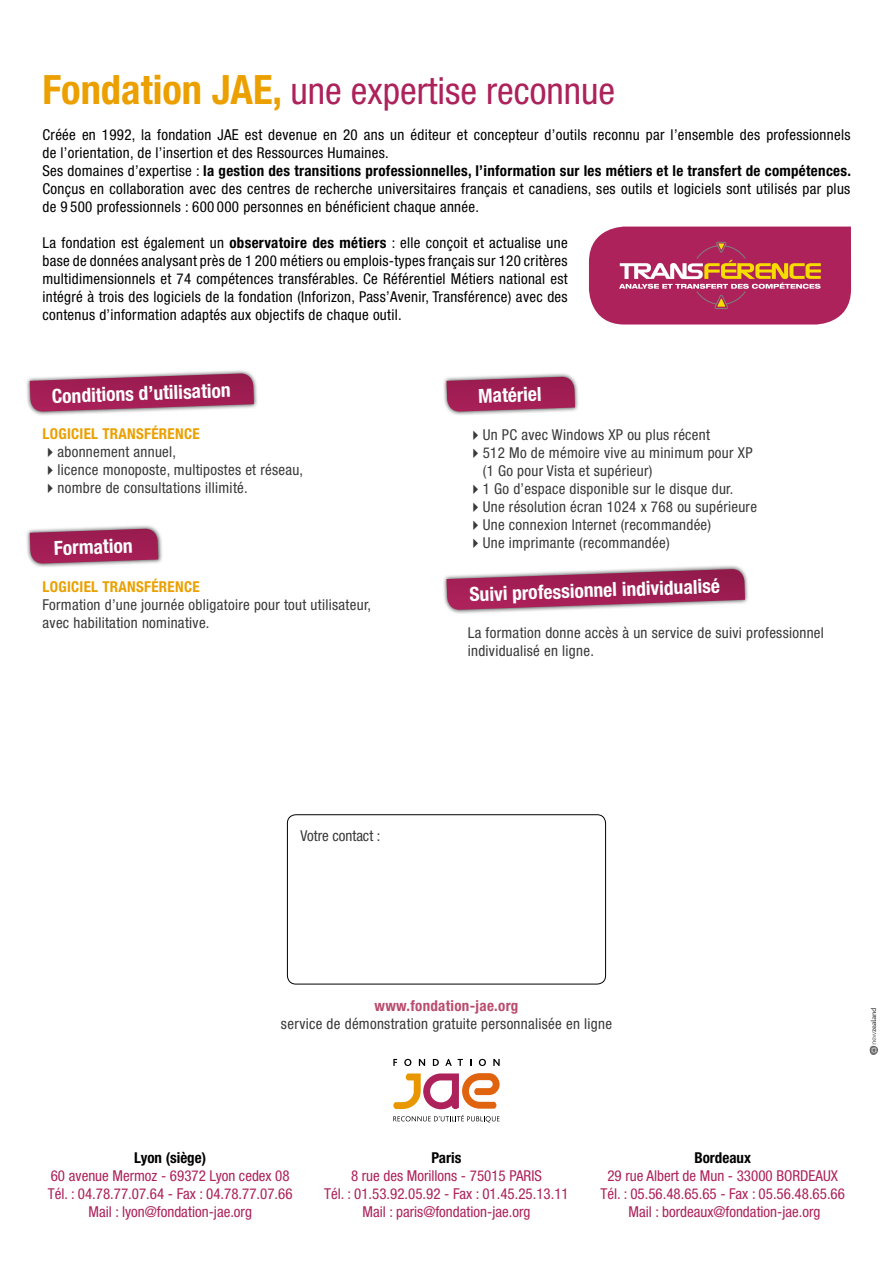
<style>
.page{position:relative;width:893px;height:1263px;background:#fff}
.page>*{position:absolute;margin:0;border:0;box-sizing:border-box;transform-origin:0 0}
.t1{font:condensed 37.5px "Helvetica Neue";color:#ad225b}
.t2{font:700 condensed 19.5px "Helvetica Neue";color:#fff}
.t3{font:condensed 15px/18px "Helvetica Neue";letter-spacing:.02em;color:#000}
.t4{font:condensed 15px/18px "Helvetica Neue";letter-spacing:.02em;color:#393939}
.t5{font:condensed 15px/18px "Helvetica Neue";color:#ad225b;text-align:center}
.t6{font:700 condensed 15px "Helvetica Neue";letter-spacing:.02em;color:#eba000}
.t7{font:700 condensed 15px "Helvetica Neue";color:#000}
.t8{font:700 condensed 15px "Helvetica Neue";letter-spacing:.02em;color:#ba4c6d}
.t9{font:condensed 15px "Helvetica Neue";color:#393939}
.s1{font-weight:700;font-size:40.5px;color:#eba000}
.s2{font-weight:700}
</style>
<div class="page">
<svg style="left:870px;top:1046px;width:8px;height:9px"></svg>
<svg style="left:871px;top:1008px;width:6px;height:45px"></svg>
<svg style="left:589px;top:227px;width:262px;height:97px;background:#b63c64"></svg>
<div style="left:25px;top:369px;width:233px;height:47px;background:#000;opacity:.75"></div>
<svg style="left:30px;top:373px;width:224px;height:39px;background:#ab446e"></svg>
<div style="left:442px;top:372px;width:137px;height:44px;background:#000;opacity:.75"></div>
<svg style="left:446px;top:377px;width:129px;height:35px;background:#a43361"></svg>
<div style="left:25px;top:524px;width:138px;height:44px;background:#000;opacity:.75"></div>
<svg style="left:30px;top:529px;width:128px;height:35px;background:#a33260"></svg>
<div style="left:442px;top:564px;width:308px;height:50px;background:#000;opacity:.75"></div>
<svg style="left:446px;top:569px;width:299px;height:41px;background:#ae4c74"></svg>
<div style="left:287px;top:814px;width:319px;height:170px;border:1px solid #000;border-radius:9px"></div>
<svg style="left:393px;top:1115px;width:107px;height:7px"></svg>
<svg style="left:393px;top:1059px;width:4px;height:7px"></svg>
<svg style="left:404px;top:1059px;width:7px;height:7px"></svg>
<svg style="left:419px;top:1059px;width:6px;height:7px"></svg>
<svg style="left:433px;top:1059px;width:6px;height:7px"></svg>
<svg style="left:445px;top:1059px;width:7px;height:7px"></svg>
<svg style="left:458px;top:1059px;width:5px;height:7px"></svg>
<svg style="left:479px;top:1059px;width:7px;height:7px"></svg>
<svg style="left:493px;top:1059px;width:7px;height:7px"></svg>
<svg style="left:393px;top:1073px;width:107px;height:36px"></svg>
<h1 class="t1" style="left:43px;top:69px;width:574px"><span class="s1">Fondation JAE,</span> une expertise reconnue</h1>
<p class="t3" style="left:43px;top:125px;width:810px">Créée en 1992, la fondation JAE est devenue en 20 ans un éditeur et concepteur d’outils reconnu par l’ensemble des professionnels de l’orientation, de l’insertion et des Ressources Humaines.<br>Ses domaines d’expertise : <span class="s2">la gestion des transitions professionnelles, l’information sur les métiers et le transfert de compétences.<br></span>Conçus en collaboration avec des centres de recherche universitaires français et canadiens, ses outils et logiciels sont utilisés par plus de 9 500 professionnels : 600 000 personnes en bénéficient chaque année.</p>
<p class="t3" style="left:43px;top:233px;width:527px;text-align:justify">La fondation est également un <span class="s2">observatoire des métiers</span> : elle conçoit et actualise une base de données analysant près de 1 200 métiers ou emplois-types français sur 120 critères multidimensionnels et 74 compétences transférables. Ce Référentiel Métiers national est intégré à trois des logiciels de la fondation (Inforizon, Pass’Avenir, Transférence) avec des contenus d’information adaptés aux objectifs de chaque outil.</p>
<h2 class="t2" style="left:51px;top:384px;width:180px;rotate:-2deg">Conditions d’utilisation</h2>
<h2 class="t2" style="left:478px;top:384px;width:65px;rotate:-2deg">Matériel</h2>
<p class="t6" style="left:43px;top:425px;width:159px">LOGICIEL TRANSFÉRENCE</p>
<p class="t4" style="left:43px;top:443px;width:135px">✔abonnement annuel,</p>
<p class="t4" style="left:43px;top:461px;width:262px">✔licence monoposte, multipostes et réseau,</p>
<p class="t4" style="left:43px;top:479px;width:207px">✔nombre de consultations illimité.</p>
<h2 class="t2" style="left:54px;top:536px;width:80px;rotate:-2deg">Formation</h2>
<p class="t6" style="left:43px;top:577px;width:159px">LOGICIEL TRANSFÉRENCE</p>
<p class="t4" style="left:43px;top:595px;width:330px">Formation d’une journée obligatoire pour tout utilisateur, avec habilitation nominative.</p>
<p class="t9" style="left:301px;top:827px;width:81px">Votre contact :</p>
<p class="t4" style="left:468px;top:425px;width:244px">✔Un PC avec Windows XP ou plus récent</p>
<p class="t4" style="left:483px;top:443px;width:271px;text-indent:-15px">✔512 Mo de mémoire vive au minimum pour XP (1 Go pour Vista et supérieur)</p>
<p class="t4" style="left:468px;top:479px;width:267px">✔1 Go d’espace disponible sur le disque dur.</p>
<p class="t4" style="left:468px;top:497px;width:291px">✔Une résolution écran 1024 x 768 ou supérieure</p>
<p class="t4" style="left:468px;top:515px;width:245px">✔Une connexion Internet (recommandée)</p>
<p class="t4" style="left:468px;top:533px;width:203px">✔Une imprimante (recommandée)</p>
<h2 class="t2" style="left:469px;top:583px;width:252px;rotate:-2deg">Suivi professionnel individualisé</h2>
<p class="t4" style="left:468px;top:623px;width:358px">La formation donne accès à un service de suivi professionnel individualisé en ligne.</p>
<p class="t8" style="left:374px;top:997px;width:145px">www.fondation-jae.org</p>
<p class="t4" style="left:281px;top:1015px;width:333px">service de démonstration gratuite personnalisée en ligne</p>
<p class="t7" style="left:134px;top:1148px;width:73px">Lyon (siège)</p>
<p class="t5" style="left:48px;top:1166px;width:246px">60 avenue Mermoz - 69372 Lyon cedex 08<br>Tél. : 04.78.77.07.64 - Fax : 04.78.77.07.66<br>Mail : lyon@fondation-jae.org</p>
<p class="t7" style="left:431px;top:1148px;width:31px">Paris</p>
<p class="t5" style="left:324px;top:1166px;width:246px">8 rue des Morillons - 75015 PARIS<br>Tél. : 01.53.92.05.92 - Fax : 01.45.25.13.11<br>Mail : paris@fondation-jae.org</p>
<p class="t7" style="left:694px;top:1148px;width:58px">Bordeaux</p>
<p class="t5" style="left:600px;top:1166px;width:246px">29 rue Albert de Mun - 33000 BORDEAUX<br>Tél. : 05.56.48.65.65 - Fax : 05.56.48.65.66<br>Mail : bordeaux@fondation-jae.org</p>
</div>
